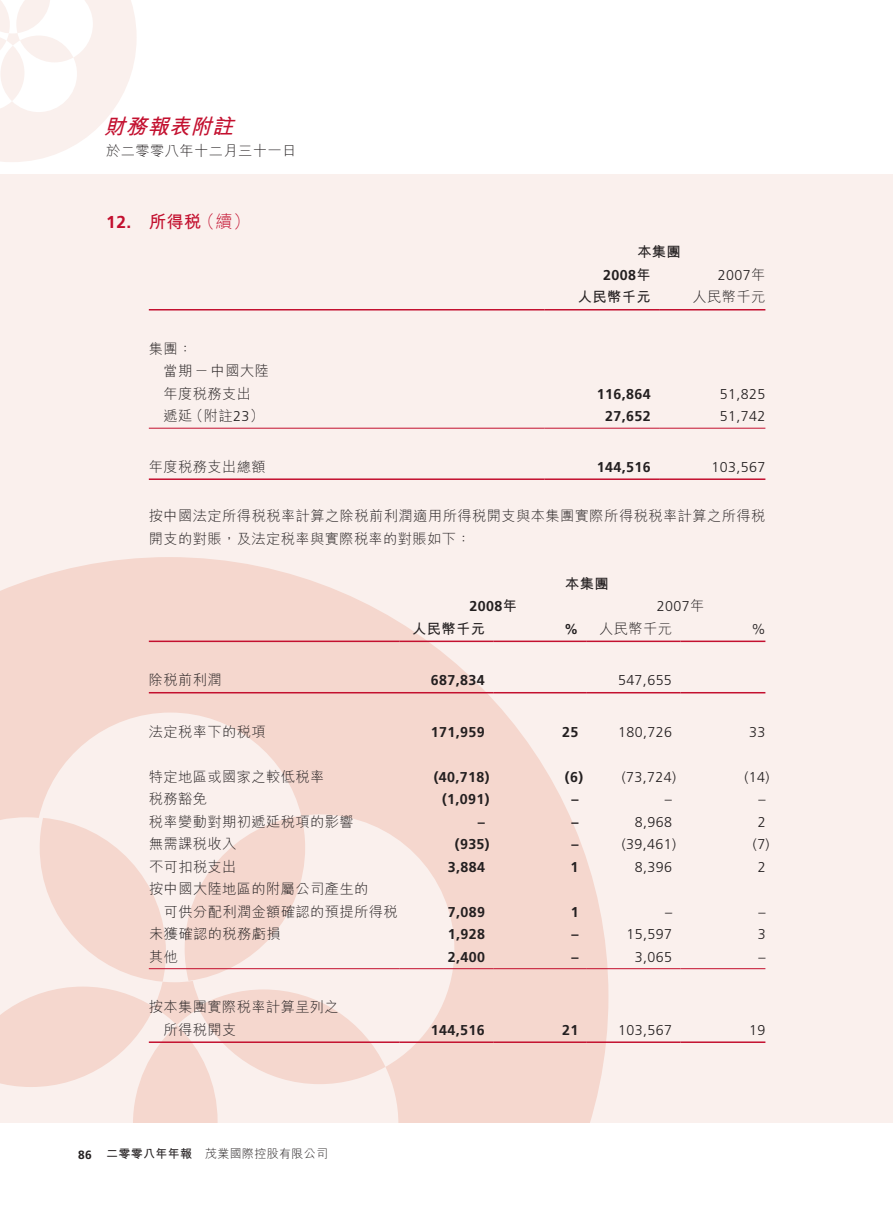
<style>
.page{position:relative;width:893px;height:1212px;background:#fff}
.page>*{position:absolute;margin:0;border:0;box-sizing:border-box;transform-origin:0 0}
.t1{font:italic 700 21px "M Hei HK";color:#c3102f}
.t2{font:700 17.25px "Frutiger LT Std";color:#c3102f}
.t3{font:300 14.25px/22.5px "M Hei HK";letter-spacing:.03em;color:#231f20}
.t4{font:700 14.25px "Frutiger LT Std";letter-spacing:.03em;color:#231f20}
.t5{font:300 14.25px "Frutiger LT Std";letter-spacing:.03em;color:#231f20}
.t6{font:700 14.25px "M Hei HK";letter-spacing:.03em;color:#231f20}
.t7{font:300 12px "M Hei HK";letter-spacing:.03em;color:#231f20}
.s1{font-family:"M Hei HK"}
.s2{font-family:"M Hei HK";font-weight:300}
.s3{font-family:"Frutiger LT Std"}
.s4{font-family:"Frutiger LT Std";font-weight:700}
.s5{font-weight:700}
</style>
<div class="page">
<svg style="left:0;top:0;width:137px;height:162px"></svg>
<div style="left:0;top:46px;width:24px;height:55px;background:#faf0ed;border-radius:50%"></div>
<div style="left:0;top:174px;width:893px;height:949px;background:#faf0ed"></div>
<svg style="left:0;top:557px;width:608px;height:566px;fill:#f5d7ce"></svg>
<svg style="left:0;top:816px;width:385px;height:307px"></svg>
<hr style="left:149px;top:309px;width:395px;height:1px;background:#c3102f">
<hr style="left:544px;top:309px;width:115px;height:1px;background:#c3102f">
<hr style="left:659px;top:309px;width:106px;height:1px;background:#c3102f">
<hr style="left:149px;top:428px;width:395px;height:1px;background:#c3102f">
<hr style="left:544px;top:428px;width:115px;height:1px;background:#c3102f">
<hr style="left:659px;top:428px;width:106px;height:1px;background:#c3102f">
<hr style="left:149px;top:478px;width:395px;height:2px;background:#c3102f">
<hr style="left:544px;top:478px;width:115px;height:2px;background:#c3102f">
<hr style="left:659px;top:478px;width:106px;height:2px;background:#c3102f">
<hr style="left:149px;top:640px;width:251px;height:2px;background:#c3102f">
<hr style="left:400px;top:640px;width:93px;height:2px;background:#c3102f">
<hr style="left:493px;top:640px;width:94px;height:2px;background:#c3102f">
<hr style="left:587px;top:640px;width:93px;height:2px;background:#c3102f">
<hr style="left:680px;top:640px;width:85px;height:2px;background:#c3102f">
<hr style="left:149px;top:692px;width:344px;height:1px;background:#c3102f">
<hr style="left:493px;top:692px;width:94px;height:1px;background:#c3102f">
<hr style="left:587px;top:692px;width:93px;height:1px;background:#c3102f">
<hr style="left:680px;top:692px;width:85px;height:1px;background:#c3102f">
<hr style="left:149px;top:968px;width:251px;height:1px;background:#c3102f">
<hr style="left:400px;top:968px;width:93px;height:1px;background:#c3102f">
<hr style="left:493px;top:968px;width:94px;height:1px;background:#c3102f">
<hr style="left:587px;top:968px;width:93px;height:1px;background:#c3102f">
<hr style="left:680px;top:968px;width:85px;height:1px;background:#c3102f">
<hr style="left:149px;top:1041px;width:251px;height:2px;background:#c3102f">
<hr style="left:400px;top:1041px;width:93px;height:2px;background:#c3102f">
<hr style="left:493px;top:1041px;width:94px;height:2px;background:#c3102f">
<hr style="left:587px;top:1041px;width:93px;height:2px;background:#c3102f">
<hr style="left:680px;top:1041px;width:85px;height:2px;background:#c3102f">
<h1 class="t1" style="left:104px;top:111px;width:138px">財務報表附註</h1>
<p class="t3" style="left:106px;top:139px;width:192px">於二零零八年十二月三十一日</p>
<p class="t2" style="left:106px;top:212px;width:146px">12. <span class="s1">所得稅</span><span class="s2">（續）</span></p>
<p class="t3" style="left:163px;top:337px;width:107px;text-indent:-15px">集團：<br>當期－中國大陸年度稅務支出</p>
<p class="t6" style="left:637px;top:242px;width:45px">本集團</p>
<p class="t4" style="left:603px;top:266px;width:49px">2008<span class="s1">年</span></p>
<p class="t5" style="left:718px;top:267px;width:49px">2007<span class="s1">年</span></p>
<p class="t6" style="left:578px;top:287px;width:74px">人民幣千元</p>
<p class="t3" style="left:693px;top:285px;width:74px">人民幣千元</p>
<p class="t4" style="left:597px;top:385px;width:55px">116,864</p>
<p class="t5" style="left:720px;top:386px;width:47px">51,825</p>
<p class="t3" style="left:164px;top:404px;width:102px">遞延（附註<span class="s3">23</span>）</p>
<p class="t4" style="left:605px;top:408px;width:47px">27,652</p>
<p class="t5" style="left:720px;top:408px;width:47px">51,742</p>
<p class="t3" style="left:149px;top:455px;width:118px">年度稅務支出總額</p>
<p class="t4" style="left:597px;top:458px;width:55px">144,516</p>
<p class="t5" style="left:712px;top:459px;width:55px">103,567</p>
<p class="t3" style="left:149px;top:504px;width:618px">按中國法定所得稅稅率計算之除稅前利潤適用所得稅開支與本集團實際所得稅稅率計算之所得稅開支的對賬，及法定稅率與實際稅率的對賬如下：</p>
<p class="t6" style="left:565px;top:573px;width:45px">本集團</p>
<p class="t4" style="left:470px;top:598px;width:49px">2008<span class="s1">年</span></p>
<p class="t5" style="left:657px;top:598px;width:49px">2007<span class="s1">年</span></p>
<p class="t6" style="left:412px;top:618px;width:74px">人民幣千元</p>
<p class="t4" style="left:564px;top:620px;width:16px">%</p>
<p class="t3" style="left:599px;top:617px;width:74px">人民幣千元</p>
<p class="t5" style="left:751px;top:621px;width:16px">%</p>
<p class="t3" style="left:149px;top:668px;width:74px">除稅前利潤</p>
<p class="t4" style="left:431px;top:672px;width:55px">687,834</p>
<p class="t5" style="left:618px;top:672px;width:55px">547,655</p>
<p class="t3" style="left:149px;top:720px;width:118px">法定稅率下的稅項</p>
<p class="t4" style="left:431px;top:723px;width:55px">171,959</p>
<p class="t4" style="left:562px;top:723px;width:18px">25</p>
<p class="t5" style="left:618px;top:724px;width:55px">180,726</p>
<p class="t5" style="left:749px;top:724px;width:18px">33</p>
<p class="t3" style="left:149px;top:765px;width:177px">特定地區或國家之較低稅率</p>
<p class="t4" style="left:434px;top:768px;width:57px">(40,718)</p>
<p class="t4" style="left:565px;top:768px;width:20px">(6)</p>
<p class="t5" style="left:622px;top:769px;width:56px">(73,724)</p>
<p class="t5" style="left:745px;top:769px;width:26px">(14)</p>
<p class="t3" style="left:149px;top:787px;width:60px">稅務豁免</p>
<p class="t4" style="left:442px;top:791px;width:49px">(1,091)</p>
<p class="t4" style="left:571px;top:791px;width:9px">–</p>
<p class="t5" style="left:665px;top:791px;width:9px">–</p>
<p class="t5" style="left:758px;top:791px;width:9px">–</p>
<p class="t3" style="left:149px;top:810px;width:206px">稅率變動對期初遞延稅項的影響</p>
<p class="t4" style="left:478px;top:813px;width:9px">–</p>
<p class="t4" style="left:571px;top:813px;width:9px">–</p>
<p class="t5" style="left:635px;top:814px;width:39px">8,968</p>
<p class="t5" style="left:758px;top:814px;width:9px">2</p>
<p class="t3" style="left:149px;top:832px;width:89px">無需課稅收入</p>
<p class="t4" style="left:455px;top:836px;width:36px">(935)</p>
<p class="t4" style="left:571px;top:836px;width:9px">–</p>
<p class="t5" style="left:622px;top:836px;width:56px">(39,461)</p>
<p class="t5" style="left:753px;top:836px;width:18px">(7)</p>
<p class="t3" style="left:149px;top:855px;width:89px">不可扣稅支出</p>
<p class="t4" style="left:448px;top:858px;width:39px">3,884</p>
<p class="t4" style="left:571px;top:858px;width:9px">1</p>
<p class="t5" style="left:635px;top:859px;width:39px">8,396</p>
<p class="t5" style="left:758px;top:859px;width:9px">2</p>
<p class="t3" style="left:164px;top:877px;width:235px;text-indent:-15px">按中國大陸地區的附屬公司產生的<br>可供分配利潤金額確認的預提所得稅</p>
<p class="t4" style="left:448px;top:903px;width:39px">7,089</p>
<p class="t4" style="left:571px;top:903px;width:9px">1</p>
<p class="t5" style="left:665px;top:904px;width:9px">–</p>
<p class="t5" style="left:759px;top:904px;width:9px">–</p>
<p class="t3" style="left:149px;top:922px;width:133px">未獲確認的稅務虧損</p>
<p class="t4" style="left:448px;top:926px;width:39px">1,928</p>
<p class="t4" style="left:571px;top:926px;width:9px">–</p>
<p class="t5" style="left:627px;top:926px;width:47px">15,597</p>
<p class="t5" style="left:758px;top:926px;width:9px">3</p>
<p class="t3" style="left:149px;top:945px;width:30px">其他</p>
<p class="t4" style="left:448px;top:948px;width:39px">2,400</p>
<p class="t4" style="left:571px;top:948px;width:9px">–</p>
<p class="t5" style="left:635px;top:949px;width:39px">3,065</p>
<p class="t5" style="left:759px;top:949px;width:9px">–</p>
<p class="t3" style="left:163px;top:995px;width:177px;text-indent:-15px">按本集團實際稅率計算呈列之所得稅開支</p>
<p class="t4" style="left:431px;top:1021px;width:55px">144,516</p>
<p class="t4" style="left:562px;top:1021px;width:18px">21</p>
<p class="t5" style="left:618px;top:1022px;width:55px">103,567</p>
<p class="t5" style="left:749px;top:1022px;width:18px">19</p>
<p class="t7" style="left:78px;top:1145px;width:251px"><span class="s4">86</span> <span class="s5">二零零八年年報</span> 茂業國際控股有限公司</p>
</div>
